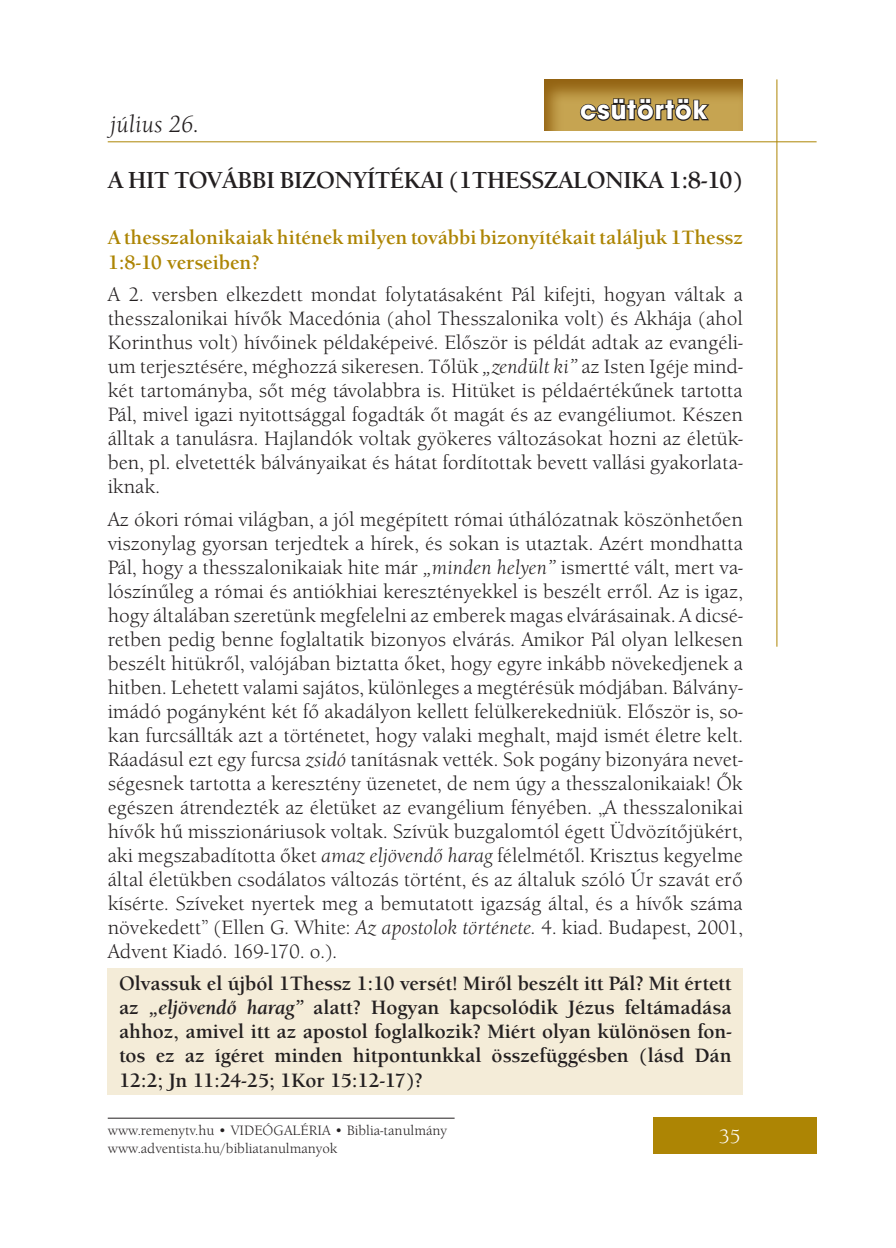
<style>
.page{position:relative;width:896px;height:1248px;background:#fff}
.page>*{position:absolute;margin:0;border:0;box-sizing:border-box;transform-origin:0 0}
.t1{font:700 28px "Avant Gar Got Itc TEE";letter-spacing:.04em;color:#fff}
.t2{font:700 24px "Berkeley Old Sty Itc TEE";letter-spacing:-.01em;color:#231f20}
.t3{font:italic 24px "Berkeley Old Sty Itc TEE";color:#231f20}
.t4{font:20px/24px "Berkeley Old Sty Itc TEE";color:#231f20;text-align:justify}
.t5{font:700 20px/24px "Berkeley Old Sty Itc TEE";color:#231f20;text-align:justify}
.t6{font:700 20px/24px "Berkeley Old Sty Itc TEE";color:#ad8504}
.t7{font:20px "Berkeley Old Sty Itc TEE";color:#fff}
.t8{font:14px/18px "Berkeley Old Sty Itc TEE";color:#231f20}
.s1{font-style:italic}
</style>
<div class="page">
<div style="left:653px;top:1117px;width:163px;height:36px;background:#ad8504"></div>
<hr style="left:108px;top:141px;width:708px;height:1px;background:#ad8504">
<hr style="left:776px;top:79px;width:1px;height:567px;background:#ad8504">
<svg style="left:544px;top:79px;width:199px;height:52px;background:#b28a38"></svg>
<hr style="left:108px;top:1117px;width:346px;height:1px;background:#231f20">
<div style="left:108px;top:968px;width:635px;height:126px;background:#f4ecd8"></div>
<svg style="left:579px;top:97px;width:132px;height:25px;background:#816b3b"></svg>
<h1 class="t1" style="left:580px;top:93px;width:128px">csütörtök</h1>
<p class="t3" style="left:110px;top:110px;width:91px">július 26.</p>
<p class="t2" style="left:108px;top:166px;width:636px">A HIT TOVÁBBI BIZONYÍTÉKAI (1THESSZALONIKA 1:8-10)</p>
<p class="t6" style="left:108px;top:226px;width:636px">A thesszalonikaiak hitének milyen további bizonyítékait találjuk 1Thessz<br>1:8-10 verseiben?</p>
<p class="t4" style="left:108px;top:282px;width:637px">A 2. versben elkezdett mondat folytatásaként Pál kifejti, hogyan váltak a thesszalonikai hívők Macedónia (ahol Thesszalonika volt) és Akhája (ahol Korinthus volt) hívőinek példaképeivé. Először is példát adtak az evangéli&shy;um terjesztésére, méghozzá sikeresen. Tőlük <span class="s1">„zendült ki”</span> az Isten Igéje mind&shy;két tartományba, sőt még távolabbra is. Hitüket is példaértékűnek tartotta Pál, mivel igazi nyitottsággal fogadták őt magát és az evangéliumot. Készen álltak a tanulásra. Hajlandók voltak gyökeres változásokat hozni az életük&shy;ben, pl. elvetették bálványaikat és hátat fordítottak bevett vallási gyakorlata&shy;iknak.</p>
<p class="t4" style="left:108px;top:507px;width:637px">Az ókori római világban, a jól megépített római úthálózatnak köszönhetően viszonylag gyorsan terjedtek a hírek, és sokan is utaztak. Azért mondhatta Pál, hogy a thesszalonikaiak hite már <span class="s1">„minden helyen”</span> ismertté vált, mert va&shy;lószínűleg a római és antiókhiai keresztényekkel is beszélt erről. Az is igaz, hogy általában szeretünk megfelelni az emberek magas elvárásainak. A dicsé&shy;retben pedig benne foglaltatik bizonyos elvárás. Amikor Pál olyan lelkesen beszélt hitükről, valójában biztatta őket, hogy egyre inkább növekedjenek a hitben. Lehetett valami sajátos, különleges a megtérésük módjában. Bálvány&shy;imádó pogányként két fő akadályon kellett felülkerekedniük. Először is, so&shy;kan furcsállták azt a történetet, hogy valaki meghalt, majd ismét életre kelt.<br>Ráadásul ezt egy furcsa <span class="s1">zsidó</span> tanításnak vették. Sok pogány bizonyára nevet&shy;ségesnek tartotta a keresztény üzenetet, de nem úgy a thesszalonikaiak! Ők egészen átrendezték az életüket az evangélium fényében. „A thesszalonikai hívők hű misszionáriusok voltak. Szívük buzgalomtól égett Üdvözítőjükért, aki megszabadította őket <span class="s1">amaz eljövendő harag</span> félelmétől. Krisztus kegyelme által életükben csodálatos változás történt, és az általuk szóló Úr szavát erő kísérte. Szíveket nyertek meg a bemutatott igazság által, és a hívők száma növekedett” (Ellen G. White: <span class="s1">Az apostolok története.</span> 4. kiad. Budapest, 2001, Advent Kiadó. 169-170. o.).</p>
<p class="t5" style="left:119px;top:971px;width:614px">Olvassuk el újból 1Thessz 1:10 versét! Miről beszélt itt Pál? Mit értett az <span class="s1">„eljövendő harag”</span> alatt? Hogyan kapcsolódik Jézus feltámadása ahhoz, amivel itt az apostol foglalkozik? Miért olyan különösen fon&shy;tos ez az ígéret minden hitpontunkkal összefüggésben (lásd Dán 12:2; Jn 11:24-25; 1Kor 15:12-17)?</p>
<p class="t8" style="left:108px;top:1121px;width:341px">www.remenytv.hu • VIDEÓGALÉRIA • Biblia-tanulmány www.adventista.hu/bibliatanulmanyok</p>
<p class="t7" style="left:719px;top:1124px;width:23px">35</p>
</div>
